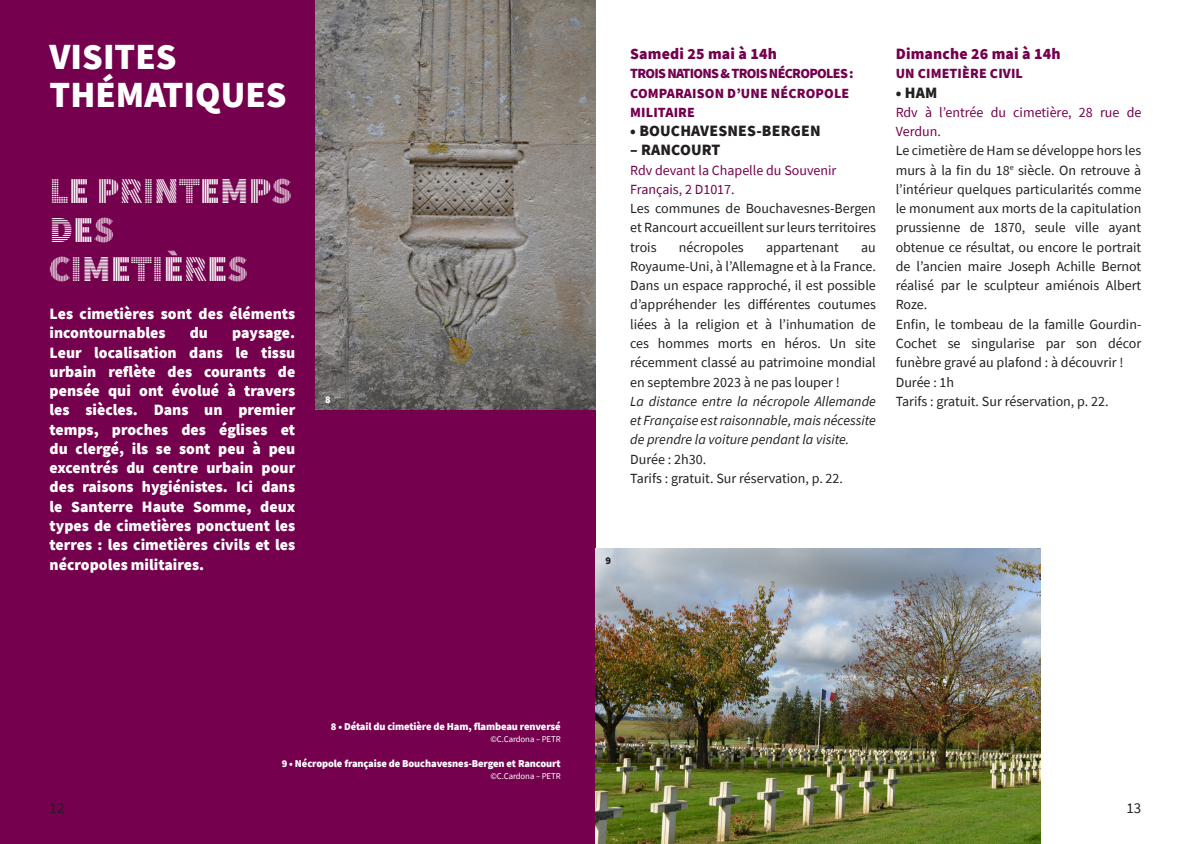
<style>
.page{position:relative;width:1191px;height:844px;background:#fff}
.page>*{position:absolute;margin:0;border:0;box-sizing:border-box;transform-origin:0 0}
.TITRE_NIVEAU_2{font:900 36.75px/38.5px "Source Sans Pro DISPLAYV2";color:#fff}
.TITRE_NIVEAU_1{font:900 36.75px "Source Sans Pro";color:#fff}
.DATES{font:900 15.75px/19.2px "Source Sans Pro";color:#fff}
.SOUS_TITRE{font:900 15.75px "Source Sans Pro";letter-spacing:.01em;color:#231f20}
.SOUS_TITRE-2{font:900 15.75px "Source Sans Pro";letter-spacing:.01em;color:#74004e}
.t1{font:14.88px "Source Sans Pro";color:#231f20}
.LIEU{font:14px/19.2px "Source Sans Pro";color:#231f20;text-align:justify}
.LIEU-2{font:italic 14px/19.2px "Source Sans Pro";color:#231f20;text-align:justify}
.LIEU-3{font:14px/19.2px "Source Sans Pro";color:#74004e}
.SOUS_TITRE-3{font:900 14px/19.2px "Source Sans Pro";letter-spacing:-.03em;color:#74004e}
.SOUS_TITRE-4{font:900 14px "Source Sans Pro";letter-spacing:.01em;color:#74004e}
.CREDITS{font:900 10.5px "Source Sans Pro";letter-spacing:-.01em;color:#fff}
.LEGENDE___TEXTE_PETIT{font:900 10.5px "Source Sans Pro";color:#fff}
.LEGENDE___TEXTE_PETIT-2{font:900 10.5px "Source Sans Pro";color:#231f20}
.CREDITS-2{font:8.75px "Source Sans Pro";letter-spacing:-.01em;color:#fff}
</style>
<div class="page">
<div style="left:0;top:0;width:595px;height:843px;background:#74004e"></div>
<img style="left:315px;top:0;width:280px;height:409px">
<img style="left:595px;top:548px;width:445px;height:295px">
<p class="TITRE_NIVEAU_1" style="left:50px;top:31px;width:128px">VISITES</p>
<p class="TITRE_NIVEAU_1" style="left:50px;top:69px;width:238px">THÉMATIQUES</p>
<p class="TITRE_NIVEAU_2" style="left:50px;top:173px;width:244px">LE PRINTEMPS<br>DES<br>CIMETIÈRES</p>
<p class="DATES" style="left:50px;top:304px;width:247px">Les cimetières sont des éléments incontournables</p>
<p class="DATES" style="left:190px;top:323px;width:20px">du</p>
<p class="DATES" style="left:50px;top:323px;width:247px;text-align:justify;text-indent:182px">paysage.<br>Leur localisation dans le tissu urbain reflète des courants de pensée qui ont évolué à travers les siècles. Dans un premier temps, proches des églises et du clergé, ils se sont peu à peu excentrés du centre urbain pour des raisons hygiénistes. Ici dans le Santerre Haute Somme, deux types de cimetières ponctuent les terres : les cimetières civils et les nécropoles militaires.</p>
<p class="LEGENDE___TEXTE_PETIT" style="left:325px;top:391px;width:7px">8</p>
<p class="SOUS_TITRE-2" style="left:630px;top:43px;width:148px">Samedi 25 mai à 14h</p>
<p class="SOUS_TITRE-3" style="left:630px;top:64px;width:225px">TROIS NATIONS &amp; TROIS NÉCROPOLES :<br>COMPARAISON D’UNE NÉCROPOLE<br>MILITAIRE</p>
<p class="SOUS_TITRE" style="left:630px;top:120px;width:192px">• BOUCHAVESNES-BERGEN</p>
<p class="SOUS_TITRE" style="left:630px;top:139px;width:92px">– RANCOURT</p>
<p class="LIEU-3" style="left:630px;top:160px;width:208px">Rdv devant la Chapelle du Souvenir<br>Français, 2 D1017.</p>
<p class="LIEU" style="left:630px;top:199px;width:247px">Les communes de Bouchavesnes-Bergen et Rancourt accueillent sur leurs territoires trois</p>
<p class="LIEU" style="left:679px;top:237px;width:67px">nécropoles</p>
<p class="LIEU" style="left:766px;top:237px;width:74px">appartenant</p>
<p class="LIEU" style="left:630px;top:237px;width:247px;text-indent:231px">au Royaume-Uni, à l’Allemagne et à la France.<br>Dans un espace rapproché, il est possible d’appréhender les différentes coutumes liées à la religion et à l’inhumation de ces hommes morts en héros. Un site récemment classé au patrimoine mondial en septembre 2023 à ne pas louper !</p>
<p class="LIEU-2" style="left:630px;top:391px;width:247px">La distance entre la nécropole Allemande et Française est raisonnable, mais nécessite de prendre la voiture pendant la visite.</p>
<p class="LIEU" style="left:630px;top:449px;width:77px">Durée : 2h30.</p>
<p class="LIEU" style="left:630px;top:468px;width:214px">Tarifs : gratuit. Sur réservation, p. 22.</p>
<p class="SOUS_TITRE-2" style="left:895px;top:43px;width:166px">Dimanche 26 mai à 14h</p>
<p class="SOUS_TITRE-4" style="left:895px;top:64px;width:129px">UN CIMETIÈRE CIVIL</p>
<p class="SOUS_TITRE" style="left:895px;top:81px;width:43px">• HAM</p>
<p class="LIEU-3" style="left:895px;top:102px;width:247px">Rdv à l’entrée du cimetière, 28 rue de<br>Verdun.</p>
<p class="LIEU" style="left:895px;top:141px;width:247px">Le cimetière de Ham se développe hors les murs à la fin du 18<sup>e</sup> siècle. On retrouve à l’intérieur quelques particularités comme le monument aux morts de la capitulation prussienne de 1870, seule ville ayant obtenue ce résultat, ou encore le portrait de l’ancien maire Joseph Achille Bernot réalisé par le sculpteur amiénois Albert Roze.</p>
<p class="LIEU" style="left:895px;top:314px;width:247px">Enfin, le tombeau de la famille Gourdin-Cochet se singularise par son décor funèbre gravé au plafond : à découvrir !</p>
<p class="LIEU" style="left:895px;top:372px;width:60px">Durée : 1h</p>
<p class="LIEU" style="left:895px;top:391px;width:214px">Tarifs : gratuit. Sur réservation, p. 22.</p>
<p class="LEGENDE___TEXTE_PETIT-2" style="left:605px;top:553px;width:7px">9</p>
<p class="CREDITS" style="left:331px;top:719px;width:231px">8 • Détail du cimetière de Ham, flambeau renversé</p>
<p class="CREDITS-2" style="left:490px;top:733px;width:72px">©C.Cardona – PETR</p>
<p class="CREDITS" style="left:282px;top:755px;width:280px">9 • Nécropole française de Bouchavesnes-Bergen et Rancourt</p>
<p class="CREDITS-2" style="left:490px;top:770px;width:72px">©C.Cardona – PETR</p>
<p class="t1" style="left:50px;top:797px;width:16px">12</p>
<p class="t1" style="left:1126px;top:797px;width:16px">13</p>
</div>
